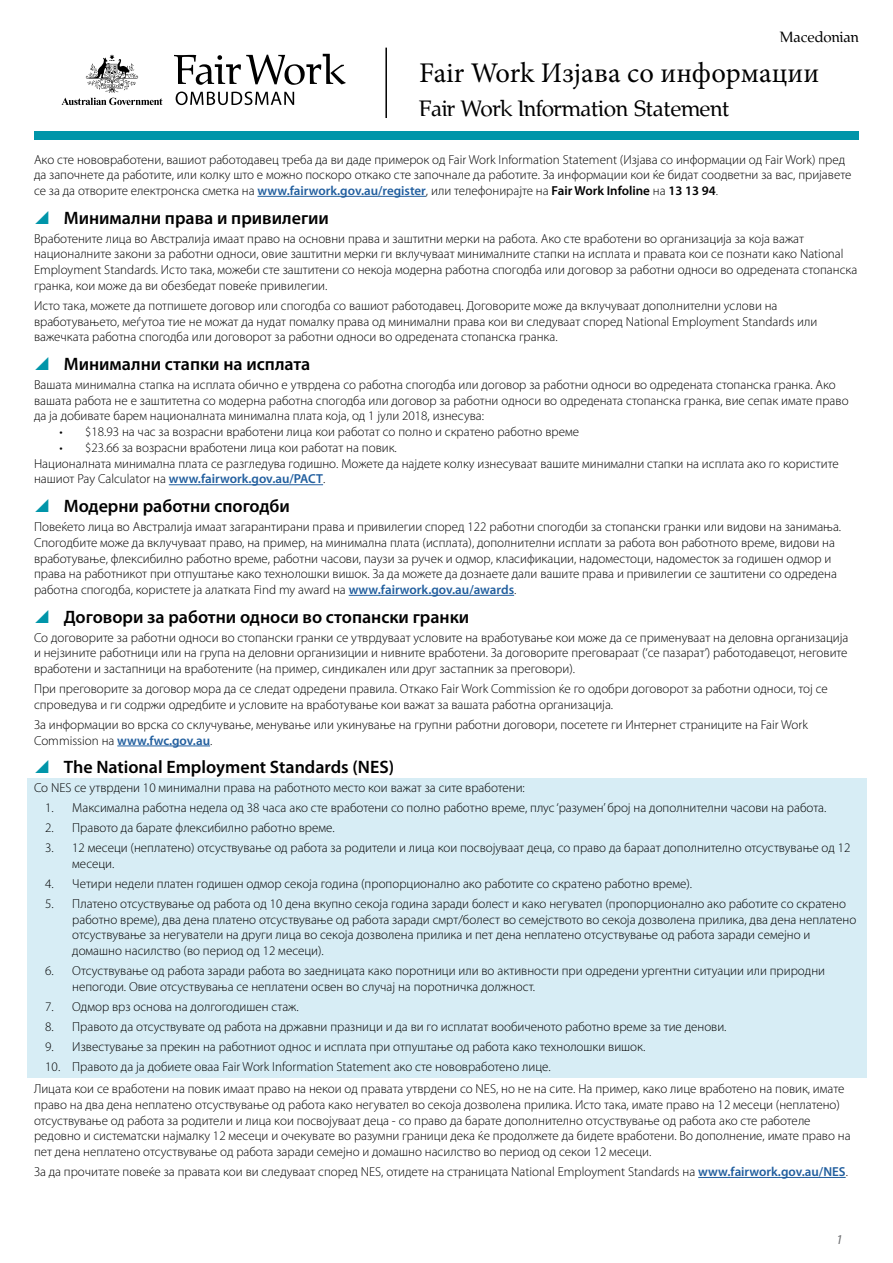
<style>
.page{position:relative;width:893px;height:1263px;background:#fff}
.page>*{position:absolute;margin:0;border:0;box-sizing:border-box;transform-origin:0 0}
.Head{font:28.5px "Minion Pro";color:#000}
.t1{font:22.5px "Fair Work";letter-spacing:-.01em;color:#000}
.t2{font:600 18px "Myriad Pro";color:#000}
.t3{font:15px "Fair Work";color:#000}
.t4{font:italic 13.5px "Myriad Pro";color:#6d6e71}
.body{font:300 13.05px/15.8px "Myriad Pro";color:#000}
.body_before_bullet{font:300 13.05px/15.8px "Myriad Pro";color:#000}
.s1{font-weight:600;color:#215e9e}
.s2{font-weight:600}
</style>
<div class="page">
<div style="left:27px;top:779px;width:839px;height:299px;background:#d7edf5"></div>
<div style="left:34px;top:131px;width:825px;height:8px;background:#0095a9"></div>
<hr style="left:385px;top:48px;width:2px;height:70px;background:#000">
<svg style="left:61px;top:54px;width:101px;height:51px"></svg>
<svg style="left:174px;top:54px;width:171px;height:31px"></svg>
<svg style="left:176px;top:92px;width:118px;height:13px"></svg>
<hr style="left:257px;top:196px;width:169px;height:1px;background:#215e9e">
<hr style="left:169px;top:484px;width:154px;height:1px;background:#215e9e">
<hr style="left:349px;top:595px;width:165px;height:1px;background:#215e9e">
<hr style="left:117px;top:746px;width:93px;height:1px;background:#215e9e">
<hr style="left:698px;top:1177px;width:148px;height:1px;background:#215e9e">
<p class="t3" style="left:780px;top:27px;width:81px">Macedonian</p>
<p class="Head" style="left:419px;top:53px;width:401px">Fair Work Изјава со информации</p>
<p class="t1" style="left:419px;top:95px;width:312px">Fair Work Information Statement</p>
<p class="body" style="left:34px;top:151px;width:819px">Ако сте нововработени, вашиот работодавец треба да ви даде примерок од Fair Work Information Statement (Изјава со информации од Fair Work) пред да започнете да работите, или колку што е можно поскоро откако сте започнале да работите. За информации кои ќе бидат соодветни за вас, пријавете се за да отворите електронска сметка на <span class="s1">www.fairwork.gov.au/register</span>, или телефонирајте на <span class="s2">Fair Work Infoline</span> на <span class="s2">13 13 94</span>.</p>
<p class="t2" style="left:64px;top:206px;width:267px">Минимални права и привилегии</p>
<p class="body" style="left:34px;top:230px;width:825px">Вработените лица во Австралија имаат право на основни права и заштитни мерки на работа. Ако сте вработени во организација за која важат националните закони за работни односи, овие заштитни мерки ги вклучуваат минималните стапки на исплата и правата кои се познати како National Employment Standards. Исто така, можеби сте заштитени со некоја модерна работна спогодба или договор за работни односи во одредената стопанска гранка, кои може да ви обезбедат повеќе привилегии.</p>
<p class="body" style="left:34px;top:297px;width:785px">Исто така, можете да потпишете договор или спогодба со вашиот работодавец. Договорите може да вклучуваат дополнителни услови на вработувањето, меѓутоа тие не можат да нудат помалку права од минимални права кои ви следуваат според National Employment Standards или важечката работна спогодба или договорот за работни односи во одредената стопанска гранка.</p>
<p class="t2" style="left:64px;top:352px;width:248px">Минимални стапки на исплата</p>
<p class="body_before_bullet" style="left:34px;top:377px;width:816px">Вашата минимална стапка на исплата обично е утврдена со работна спогодба или договор за работни односи во одредената стопанска гранка. Ако вашата работа не е заштитетна со модерна работна спогодба или договор за работни односи во одредената стопанска гранка, вие сепак имате право да ја добивате барем националната минимална плата која, од 1 јули 2018, изнесува:</p>
<p class="body" style="left:60px;top:424px;width:521px">• $18.93 на час за возрасни вработени лица кои работат со полно и скратено работно време</p>
<p class="body" style="left:60px;top:440px;width:339px">• $23.66 за возрасни вработени лица кои работат на повик.</p>
<p class="body" style="left:34px;top:455px;width:806px">Националната минимална плата се разгледува годишно. Можете да најдете колку изнесуваат вашите минимални стапки на исплата ако го користите нашиот Pay Calculator на <span class="s1">www.fairwork.gov.au/PACT</span>.</p>
<p class="t2" style="left:64px;top:495px;width:228px">Модерни работни спогодби</p>
<p class="body" style="left:34px;top:519px;width:809px">Повеќето лица во Австралија имаат загарантирани права и привилегии според 122 работни спогодби за стопански гранки или видови на занимања.<br>Спогодбите може да вклучуваат право, на пример, на минимална плата (исплата), дополнителни исплати за работа вон работното време, видови на вработување, флексибилно работно време, работни часови, паузи за ручек и одмор, класификации, надоместоци, надоместок за годишен одмор и права на работникот при отпуштање како технолошки вишок. За да можете да дознаете дали вашите права и привилегии се заштитени со одредена работна спогодба, користете ја алатката Find my award на <span class="s1">www.fairwork.gov.au/awards</span>.</p>
<p class="t2" style="left:64px;top:605px;width:407px">Договори за работни односи во стопански гранки</p>
<p class="body" style="left:34px;top:629px;width:816px;text-align:justify">Со договорите за работни односи во стопански гранки се утврдуваат условите на вработување кои може да се применуваат на деловна организација и нејзините работници или на група на деловни организиции и нивните вработени. За договорите преговараат (‘се пазарат’) работодавецот, неговите вработени и застапници на вработените (на пример, синдикален или друг застапник за преговори).</p>
<p class="body" style="left:34px;top:681px;width:795px">При преговорите за договор мора да се следат одредени правила. Откако Fair Work Commission ќе го одобри договорот за работни односи, тој се спроведува и ги содржи одредбите и условите на вработување кои важат за вашата работна организација.</p>
<p class="body" style="left:34px;top:716px;width:775px">За информации во врска со склучување, менување или укинување на групни работни договори, посетете ги Интернет страниците на Fair Work<br>Commission на <span class="s1">www.fwc.gov.au</span>.</p>
<p class="t2" style="left:64px;top:756px;width:332px">The National Employment Standards (NES)</p>
<p class="body" style="left:34px;top:780px;width:492px">Со NES се утврдени 10 минимални права на работното место кои важат за сите вработени:</p>
<p class="body" style="left:45px;top:800px;width:783px">1. Максимална работна недела од 38 часа ако сте вработени со полно работно време, плус ‘разумен’ број на дополнителни часови на работа.</p>
<p class="body" style="left:45px;top:820px;width:291px">2. Правото да барате флексибилно работно време.</p>
<p class="body" style="left:72px;top:840px;width:780px;text-indent:-27px">3. 12 месеци (неплатено) отсуствување од работа за родители и лица кои посвојуваат деца, со право да бараат дополнително отсуствување од 12 месеци.</p>
<p class="body" style="left:45px;top:876px;width:648px">4. Четири недели платен годишен одмор секоја година (пропорционално ако работите со скратено работно време).</p>
<p class="body" style="left:72px;top:896px;width:786px;text-indent:-27px">5. Платено отсуствување од работа од 10 дена вкупно секоја година заради болест и како негувател (пропорционално ако работите со скратено работно време), два дена платено отсуствување од работа заради смрт/болест во семејството во секоја дозволена прилика, два дена неплатено отсуствување за негуватели на други лица во секоја дозволена прилика и пет дена неплатено отсуствување од работа заради семејно и домашно насилство (во период од 12 месеци).</p>
<p class="body" style="left:72px;top:963px;width:754px;text-indent:-27px">6. Отсуствување од работа заради работа во заедницата како поротници или во активности при одредени ургентни ситуации или природни непогоди. Овие отсуствувања се неплатени освен во случај на поротничка должност.</p>
<p class="body" style="left:45px;top:999px;width:255px">7. Одмор врз основа на долгогодишен стаж.</p>
<p class="body" style="left:45px;top:1019px;width:683px">8. Правото да отсуствувате од работа на државни празници и да ви го исплатат вообиченото работно време за тие денови.</p>
<p class="body" style="left:45px;top:1039px;width:601px">9. Известување за прекин на работниот однос и исплата при отпуштање од работа како технолошки вишок.</p>
<p class="body" style="left:45px;top:1059px;width:507px">10. Правото да ја добиете оваа Fair Work Information Statement ако сте нововработено лице.</p>
<p class="body" style="left:34px;top:1081px;width:818px">Лицата кои се вработени на повик имаат право на некои од правата утврдени со NES, но не на сите. На пример, како лице вработено на повик, имате право на два дена неплатено отсуствување од работа како негувател во секоја дозволена прилика. Исто така, имате право на 12 месеци (неплатено) отсуствување од работа за родители и лица кои посвојуваат деца - со право да барате дополнително отсуствување од работа ако сте работеле редовно и систематски најмалку 12 месеци и очекувате во разумни граници дека ќе продолжете да бидете вработени. Во дополнение, имате право на пет дена неплатено отсуствување од работа заради семејно и домашно насилство во период од секои 12 месеци.</p>
<p class="body" style="left:34px;top:1164px;width:815px">За да прочитате повеќе за правата кои ви следуваат според NES, отидете на страницата National Employment Standards на <span class="s1">www.fairwork.gov.au/NES</span>.</p>
<p class="t4" style="left:836px;top:1231px;width:8px">1</p>
</div>
